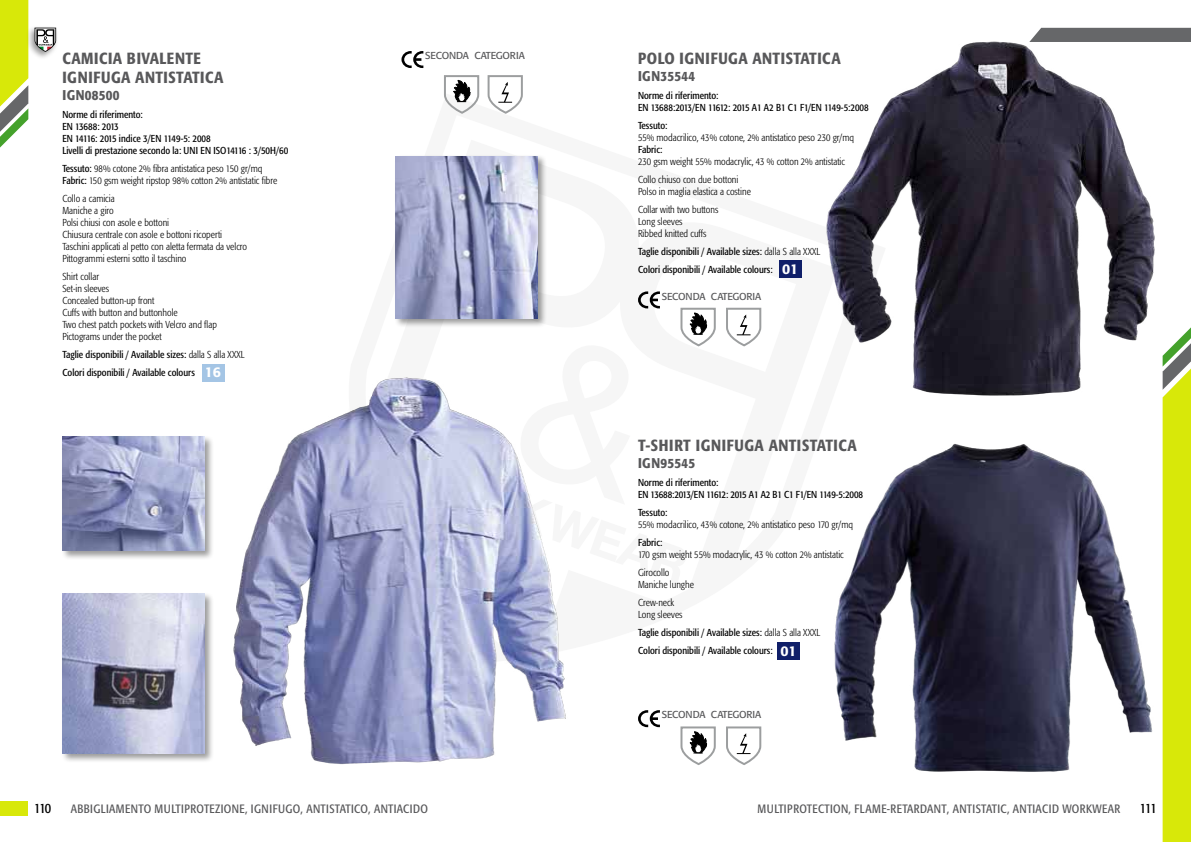
<style>
.page{position:relative;width:1191px;height:842px;background:#fff}
.page>*{position:absolute;margin:0;border:0;box-sizing:border-box;transform-origin:0 0}
.t1{font:500 condensed 16px/19.2px "Formata";letter-spacing:.035em;color:#58585a}
.t2{font:500 condensed 14px "Formata";letter-spacing:.025em;color:#58585a}
.t3{font:condensed 14px "Formata";letter-spacing:-.07em;color:#000}
.t4{font:500 14px "Formata";color:#fff}
.t5{font:condensed 12px "Formata";letter-spacing:.025em;color:#58585a}
.t6{font:300 condensed 10px/12px "Formata";color:#000}
.t7{font:condensed 10px/12px "Formata";color:#000}
.t8{font:10px "Formata";letter-spacing:-.01em;color:#58585a}
.s1{font-weight:400}
.s2{font-weight:300}
.s3{font-weight:500;font-stretch:normal;font-size:14px;color:#fff}
</style>
<div class="page">
<svg style="left:0;top:0;width:28px;height:148px"></svg>
<svg style="left:1162px;top:327px;width:29px;height:515px;background:#d3e318"></svg>
<svg style="left:1037px;top:28px;width:154px;height:14px"></svg>
<div style="left:26px;top:25px;width:33px;height:35px;background:#000;opacity:.4"></div>
<svg style="left:35px;top:28px;width:21px;height:24px"></svg>
<div style="left:0;top:801px;width:28px;height:14px;background:#d8e809"></div>
<img style="left:233px;top:379px;width:333px;height:385px">
<svg style="left:401px;top:51px;width:22px;height:17px"></svg>
<svg style="left:444px;top:75px;width:36px;height:39px"></svg>
<svg style="left:487px;top:75px;width:36px;height:39px"></svg>
<div style="left:393px;top:154px;width:153px;height:174px;background:#000;opacity:.4"></div>
<img style="left:395px;top:156px;width:142px;height:135px">
<div style="left:61px;top:592px;width:153px;height:171px;background:#000;opacity:.4"></div>
<img style="left:62px;top:594px;width:142px;height:159px">
<div style="left:61px;top:435px;width:153px;height:125px;background:#000;opacity:.4"></div>
<img style="left:62px;top:437px;width:142px;height:114px">
<div style="left:202px;top:364px;width:22px;height:17px;background:#a4c5e5"></div>
<svg style="left:388px;top:291px;width:328px;height:355px"></svg>
<svg style="left:726px;top:307px;width:36px;height:40px"></svg>
<img style="left:826px;top:33px;width:340px;height:380px">
<div style="left:778px;top:261px;width:23px;height:17px;background:#101f69"></div>
<img style="left:834px;top:429px;width:329px;height:358px">
<svg style="left:638px;top:710px;width:22px;height:17px"></svg>
<svg style="left:680px;top:726px;width:36px;height:39px"></svg>
<svg style="left:726px;top:726px;width:36px;height:39px"></svg>
<div style="left:777px;top:643px;width:23px;height:17px;background:#101f69"></div>
<h1 class="t1" style="left:62px;top:48px;width:163px">CAMICIA BIVALENTE<br>IGNIFUGA ANTISTATICA</h1>
<h2 class="t2" style="left:62px;top:86px;width:59px">IGN08500</h2>
<p class="t7" style="left:62px;top:108px;width:227px">Norme di riferimento:<br>EN 13688: 2013<br>EN 14116: 2015 indice 3/EN 1149-5: 2008<br>Livelli di prestazione secondo la: UNI EN ISO14116 : 3/50H/60</p>
<p class="t6" style="left:62px;top:162px;width:216px"><span class="s1">Tessuto:</span> 98% cotone 2% fibra antistatica peso 150 gr/mq<br><span class="s1">Fabric:</span> 150 gsm weight ripstop 98% cotton 2% antistatic fibre</p>
<p class="t6" style="left:62px;top:192px;width:186px">Collo a camicia<br>Maniche a giro<br>Polsi chiusi con asole e bottoni<br>Chiusura centrale con asole e bottoni ricoperti Taschini applicati al petto con aletta fermata da velcro Pittogrammi esterni sotto il taschino</p>
<p class="t6" style="left:62px;top:270px;width:156px">Shirt collar<br>Set-in sleeves<br>Concealed button-up front<br>Cuffs with button and buttonhole<br>Two chest patch pockets with Velcro and flap<br>Pictograms under the pocket</p>
<p class="t7" style="left:62px;top:345px;width:184px;line-height:18px">Taglie disponibili / Available sizes: <span class="s2">dalla S alla XXXL<br></span>Colori disponibili / Available colours</p>
<h2 class="t4" style="left:205px;top:364px;width:18px">16</h2>
<p class="t8" style="left:425px;top:50px;width:101px">SECONDA CATEGORIA</p>
<h1 class="t1" style="left:638px;top:48px;width:204px">POLO IGNIFUGA ANTISTATICA</h1>
<h2 class="t2" style="left:638px;top:67px;width:59px">IGN35544</h2>
<p class="t7" style="left:638px;top:89px;width:232px">Norme di riferimento:<br>EN 13688:2013/EN 11612: 2015 A1 A2 B1 C1 F1/EN 1149-5:2008</p>
<p class="t7" style="left:638px;top:119px;width:31px">Tessuto:</p>
<p class="t6" style="left:638px;top:131px;width:218px">55% modacrilico, 43% cotone, 2% antistatico peso 230 gr/mq</p>
<p class="t7" style="left:638px;top:143px;width:26px">Fabric:</p>
<p class="t6" style="left:638px;top:152px;width:208px;line-height:18px">230 gsm weight 55% modacrylic, 43 % cotton 2% antistatic<br>Collo chiuso con due bottoni</p>
<p class="t6" style="left:638px;top:182px;width:114px;line-height:18px">Polso in maglia elastica a costine<br>Collar with two buttons</p>
<p class="t6" style="left:638px;top:215px;width:70px">Long sleeves<br>Ribbed knitted cuffs</p>
<p class="t7" style="left:638px;top:242px;width:184px;line-height:18px">Taglie disponibili / Available sizes: <span class="s2">dalla S alla XXXL<br></span>Colori disponibili / Available colours: <span class="s3">01</span></p>
<p class="t8" style="left:662px;top:290px;width:101px">SECONDA CATEGORIA</p>
<h1 class="t1" style="left:638px;top:436px;width:220px">T-SHIRT IGNIFUGA ANTISTATICA</h1>
<h2 class="t2" style="left:638px;top:455px;width:59px">IGN95545</h2>
<p class="t7" style="left:638px;top:477px;width:226px">Norme di riferimento:<br>EN 13688:2013/EN 11612: 2015 A1 A2 B1 C1 F1/EN 1149-5:2008</p>
<p class="t7" style="left:638px;top:507px;width:31px">Tessuto:</p>
<p class="t6" style="left:638px;top:519px;width:216px">55% modacrilico, 43% cotone, 2% antistatico peso 170 gr/mq</p>
<p class="t7" style="left:638px;top:537px;width:26px">Fabric:</p>
<p class="t6" style="left:638px;top:546px;width:207px;line-height:18px">170 gsm weight 55% modacrylic, 43 % cotton 2% antistatic<br>Girocollo</p>
<p class="t6" style="left:638px;top:576px;width:57px;line-height:18px">Maniche lunghe<br>Crew-neck</p>
<p class="t7" style="left:638px;top:606px;width:184px;line-height:18px"><span class="s2">Long sleeves<br></span>Taglie disponibili / Available sizes: <span class="s2">dalla S alla XXXL<br></span>Colori disponibili / Available colours:</p>
<h2 class="t4" style="left:780px;top:642px;width:18px">01</h2>
<p class="t8" style="left:662px;top:709px;width:101px">SECONDA CATEGORIA</p>
<h2 class="t3" style="left:34px;top:800px;width:19px">110</h2>
<p class="t5" style="left:71px;top:802px;width:359px">ABBIGLIAMENTO MULTIPROTEZIONE, IGNIFUGO, ANTISTATICO, ANTIACIDO</p>
<p class="t5" style="left:757px;top:802px;width:364px">MULTIPROTECTION, FLAME-RETARDANT, ANTISTATIC, ANTIACID WORKWEAR</p>
<h2 class="t3" style="left:1139px;top:800px;width:19px">111</h2>
</div>
